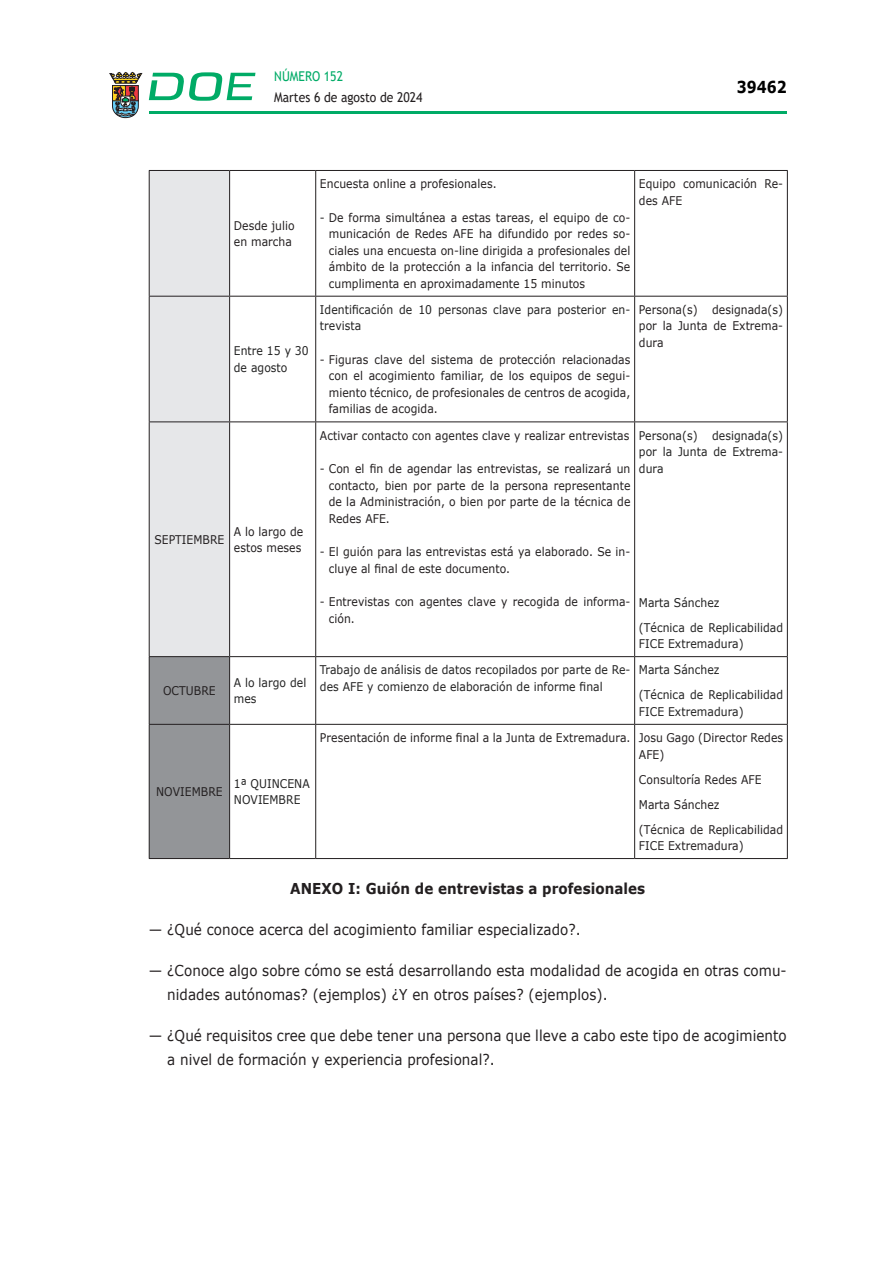
<style>
.page{position:relative;width:893px;height:1263px;background:#fff}
.page>*{position:absolute;margin:0;border:0;box-sizing:border-box;transform-origin:0 0}
.t1{font:700 16.5px "Verdana";color:#000;scale:.85 1}
.CUERPO_DE_TEXTO{font:15px/24px "Verdana";letter-spacing:.005em;color:#231f20;scale:.9 1}
.CUERPO_DE_TEXTO-2{font:700 15px "Verdana";letter-spacing:.005em;color:#231f20;scale:.9 1}
.t2{font:13.5px "Trebuchet MS";color:#231f20;scale:.9 1}
.t3{font:13.5px "Trebuchet MS";color:#00ab67;scale:.9 1}
.CUERPO_DE_TEXTO-3{font:12px/16.5px "Verdana";letter-spacing:.005em;color:#231f20;scale:.9 1}
.CUERPO_DE_TEXTO-4{font:12px/16.5px "Verdana";letter-spacing:.005em;color:#222;scale:.9 1}
.s1{color:#222}
</style>
<div class="page">
<hr style="left:149px;top:111px;width:638px;height:3px;background:#00ab66">
<svg style="left:109px;top:72px;width:33px;height:46px"></svg>
<svg style="left:149px;top:72px;width:106px;height:29px"></svg>
<svg style="left:150px;top:171px;width:79px;height:687px;background:#cdced1"></svg>
<hr style="left:149px;top:170px;width:81px;height:1px;background:#231f20">
<hr style="left:149px;top:171px;width:1px;height:125px;background:#231f20">
<hr style="left:230px;top:170px;width:86px;height:1px;background:#231f20">
<hr style="left:229px;top:171px;width:1px;height:125px;background:#231f20">
<hr style="left:316px;top:170px;width:319px;height:1px;background:#231f20">
<hr style="left:315px;top:171px;width:1px;height:125px;background:#231f20">
<hr style="left:635px;top:170px;width:153px;height:1px;background:#231f20">
<hr style="left:634px;top:171px;width:1px;height:125px;background:#231f20">
<hr style="left:787px;top:171px;width:1px;height:125px;background:#231f20">
<hr style="left:149px;top:296px;width:81px;height:1px;background:#231f20">
<hr style="left:149px;top:297px;width:1px;height:124px;background:#231f20">
<hr style="left:230px;top:296px;width:86px;height:1px;background:#231f20">
<hr style="left:229px;top:297px;width:1px;height:124px;background:#231f20">
<hr style="left:316px;top:296px;width:319px;height:1px;background:#231f20">
<hr style="left:315px;top:297px;width:1px;height:124px;background:#231f20">
<hr style="left:635px;top:296px;width:153px;height:1px;background:#231f20">
<hr style="left:634px;top:297px;width:1px;height:124px;background:#231f20">
<hr style="left:787px;top:297px;width:1px;height:124px;background:#231f20">
<hr style="left:149px;top:421px;width:81px;height:1px;background:#231f20">
<hr style="left:149px;top:422px;width:1px;height:234px;background:#231f20">
<hr style="left:230px;top:421px;width:86px;height:1px;background:#231f20">
<hr style="left:229px;top:422px;width:1px;height:234px;background:#231f20">
<hr style="left:316px;top:421px;width:319px;height:1px;background:#231f20">
<hr style="left:315px;top:422px;width:1px;height:234px;background:#231f20">
<hr style="left:635px;top:421px;width:153px;height:1px;background:#231f20">
<hr style="left:634px;top:422px;width:1px;height:234px;background:#231f20">
<hr style="left:787px;top:422px;width:1px;height:234px;background:#231f20">
<hr style="left:149px;top:656px;width:81px;height:1px;background:#231f20">
<hr style="left:149px;top:657px;width:1px;height:67px;background:#231f20">
<hr style="left:230px;top:656px;width:86px;height:1px;background:#231f20">
<hr style="left:229px;top:657px;width:1px;height:67px;background:#231f20">
<hr style="left:316px;top:656px;width:319px;height:1px;background:#231f20">
<hr style="left:315px;top:657px;width:1px;height:67px;background:#231f20">
<hr style="left:635px;top:656px;width:153px;height:1px;background:#231f20">
<hr style="left:634px;top:657px;width:1px;height:67px;background:#231f20">
<hr style="left:787px;top:657px;width:1px;height:67px;background:#231f20">
<hr style="left:149px;top:724px;width:81px;height:1px;background:#231f20">
<hr style="left:149px;top:725px;width:1px;height:133px;background:#231f20">
<hr style="left:230px;top:724px;width:86px;height:1px;background:#231f20">
<hr style="left:229px;top:725px;width:1px;height:133px;background:#231f20">
<hr style="left:316px;top:724px;width:319px;height:1px;background:#231f20">
<hr style="left:315px;top:725px;width:1px;height:133px;background:#231f20">
<hr style="left:635px;top:724px;width:153px;height:1px;background:#231f20">
<hr style="left:634px;top:725px;width:1px;height:133px;background:#231f20">
<hr style="left:787px;top:725px;width:1px;height:133px;background:#231f20">
<hr style="left:149px;top:858px;width:81px;height:1px;background:#231f20">
<hr style="left:230px;top:858px;width:86px;height:1px;background:#231f20">
<hr style="left:316px;top:858px;width:319px;height:1px;background:#231f20">
<hr style="left:635px;top:858px;width:153px;height:1px;background:#231f20">
<p class="t3" style="left:274px;top:67px;width:78px">NÚMERO 152</p>
<p class="t2" style="left:274px;top:88px;width:166px">Martes 6 de agosto de 2024</p>
<h1 class="t1" style="left:737px;top:75px;width:60px">39462</h1>
<p class="CUERPO_DE_TEXTO-3" style="left:234px;top:217px;width:69px">Desde julio en marcha</p>
<p class="CUERPO_DE_TEXTO-4" style="left:234px;top:343px;width:85px">Entre 15 y 30 de agosto</p>
<p class="CUERPO_DE_TEXTO-3" style="left:154px;top:531px;width:79px">SEPTIEMBRE</p>
<p class="CUERPO_DE_TEXTO-3" style="left:234px;top:523px;width:79px">A lo largo de estos meses</p>
<p class="CUERPO_DE_TEXTO-3" style="left:320px;top:175px;width:198px">Encuesta online a profesionales.</p>
<p class="CUERPO_DE_TEXTO-3" style="left:329px;top:209px;width:337px;text-align:justify;text-indent:-9px"><span class="s1">-</span> De forma simultánea a estas tareas, el equipo de co&shy;municación de Redes AFE ha difundido por redes so&shy;ciales una encuesta on-line dirigida a profesionales del ámbito de la protección a la infancia del territorio. Se cumplimenta en aproximadamente 15 minutos</p>
<p class="CUERPO_DE_TEXTO-4" style="left:320px;top:301px;width:346px">Identificación de 10 personas clave para posterior en&shy;trevista</p>
<p class="CUERPO_DE_TEXTO-3" style="left:329px;top:351px;width:337px;text-align:justify;text-indent:-9px">- Figuras clave del sistema de protección relacionadas con el acogimiento familiar, de los equipos de segui&shy;miento técnico, de profesionales de centros de acogida, familias de acogida.</p>
<p class="CUERPO_DE_TEXTO-3" style="left:320px;top:427px;width:345px">Activar contacto con agentes clave y realizar entrevistas</p>
<p class="CUERPO_DE_TEXTO-3" style="left:329px;top:460px;width:337px;text-align:justify;text-indent:-9px">- Con el fin de agendar las entrevistas, se realizará un contacto, bien por parte de la persona representante de la Administración, o bien por parte de la técnica de Redes AFE.</p>
<p class="CUERPO_DE_TEXTO-3" style="left:329px;top:543px;width:337px;text-indent:-9px">- El guión para las entrevistas está ya elaborado. Se in&shy;cluye al final de este documento.</p>
<p class="CUERPO_DE_TEXTO-3" style="left:329px;top:593px;width:337px;text-indent:-9px">- Entrevistas con agentes clave y recogida de informa&shy;ción.</p>
<p class="CUERPO_DE_TEXTO-3" style="left:639px;top:175px;width:162px">Equipo comunicación Re&shy;des AFE</p>
<p class="CUERPO_DE_TEXTO-3" style="left:639px;top:301px;width:162px;text-align:justify">Persona(s) designada(s) por la Junta de Extrema&shy;dura</p>
<p class="CUERPO_DE_TEXTO-4" style="left:639px;top:427px;width:162px;text-align:justify">Persona(s) designada(s) por la Junta de Extrema&shy;dura</p>
<p class="CUERPO_DE_TEXTO-4" style="left:639px;top:594px;width:91px">Marta Sánchez</p>
<p class="CUERPO_DE_TEXTO-4" style="left:639px;top:619px;width:162px">(Técnica de Replicabilidad<br>FICE Extremadura)</p>
<p class="CUERPO_DE_TEXTO-3" style="left:163px;top:682px;width:60px">OCTUBRE</p>
<p class="CUERPO_DE_TEXTO-4" style="left:234px;top:674px;width:82px">A lo largo del mes</p>
<p class="CUERPO_DE_TEXTO-4" style="left:320px;top:661px;width:346px">Trabajo de análisis de datos recopilados por parte de Re&shy;des AFE y comienzo de elaboración de informe final</p>
<p class="CUERPO_DE_TEXTO-4" style="left:639px;top:661px;width:91px">Marta Sánchez</p>
<p class="CUERPO_DE_TEXTO-4" style="left:639px;top:687px;width:162px">(Técnica de Replicabilidad<br>FICE Extremadura)</p>
<p class="CUERPO_DE_TEXTO-3" style="left:320px;top:729px;width:346px">Presentación de informe final a la Junta de Extremadura.</p>
<p class="CUERPO_DE_TEXTO-3" style="left:639px;top:729px;width:162px">Josu Gago (Director Redes<br>AFE)</p>
<p class="CUERPO_DE_TEXTO-3" style="left:639px;top:771px;width:138px">Consultoría Redes AFE</p>
<p class="CUERPO_DE_TEXTO-3" style="left:639px;top:796px;width:91px">Marta Sánchez</p>
<p class="CUERPO_DE_TEXTO-3" style="left:639px;top:821px;width:162px">(Técnica de Replicabilidad<br>FICE Extremadura)</p>
<p class="CUERPO_DE_TEXTO-2" style="left:290px;top:878px;width:396px">ANEXO I: Guión de entrevistas a profesionales</p>
<p class="CUERPO_DE_TEXTO" style="left:149px;top:917px;width:481px">— ¿Qué conoce acerca del acogimiento familiar especializado?.</p>
<p class="CUERPO_DE_TEXTO" style="left:167px;top:958px;width:690px;text-indent:-18px">— ¿Conoce algo sobre cómo se está desarrollando esta modalidad de acogida en otras comu&shy;nidades autónomas? (ejemplos) ¿Y en otros países? (ejemplos).</p>
<p class="CUERPO_DE_TEXTO" style="left:167px;top:1023px;width:690px;text-indent:-18px">— ¿Qué requisitos cree que debe tener una persona que lleve a cabo este tipo de acogimiento a nivel de formación y experiencia profesional?.</p>
<p class="CUERPO_DE_TEXTO-3" style="left:156px;top:783px;width:76px">NOVIEMBRE</p>
<p class="CUERPO_DE_TEXTO-4" style="left:234px;top:775px;width:86px">1ª QUINCENA<br>NOVIEMBRE</p>
</div>
